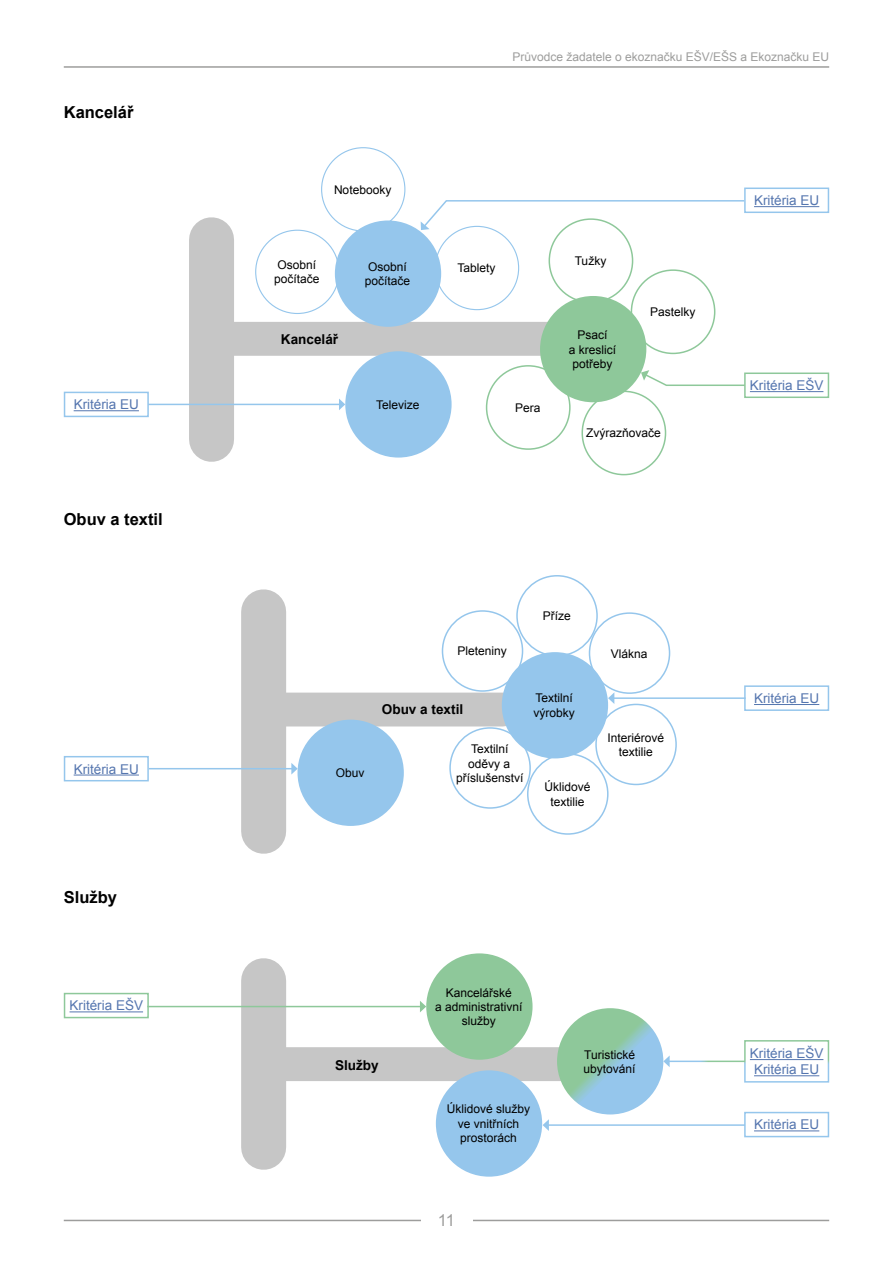
<style>
.page{position:relative;width:893px;height:1263px;background:#fff}
.page>*{position:absolute;margin:0;border:0;box-sizing:border-box;transform-origin:0 0}
.OBJEKT{font:700 16.5px "Arial";color:#000}
.Podnadpis{font:700 16.5px "Arial";color:#000}
.t1{font:16.5px "Arial";color:#9d9d9c}
.Kritéria_EU{font:13.5px "Arial";color:#5576af}
.Větev{font:700 13.5px "Arial";color:#000}
.Kritéria_EŠV{font:13.5px "Arial";color:#5576af}
.Velká_bublina_větev{font:12px/14.4px "Arial";color:#000;text-align:center}
.Malá_bublina_větev{font:12px/14.4px "Arial";color:#000;text-align:center}
.t2{font:12px "Arial";color:#9d9d9c}
</style>
<div class="page">
<hr style="left:64px;top:1220px;width:765px;height:1px;background:#9d9d9c">
<hr style="left:64px;top:66px;width:765px;height:2px;background:#9d9d9c">
<div style="left:421px;top:1199px;width:51px;height:43px;background:#fff"></div>
<svg style="left:179px;top:305px;width:447px;height:168px"></svg>
<div style="left:335px;top:220px;width:106px;height:107px;background:#95c6ec;border-radius:50%"></div>
<div style="left:345px;top:351px;width:107px;height:107px;background:#95c6ec;border-radius:50%"></div>
<hr style="left:750px;top:391px;width:73px;height:1px;background:#5576af">
<div style="left:744px;top:372px;width:85px;height:26px;border:2px solid #8ec89a"></div>
<hr style="left:754px;top:206px;width:65px;height:1px;background:#5576af">
<div style="left:744px;top:188px;width:85px;height:25px;border:2px solid #95c6ec"></div>
<hr style="left:74px;top:410px;width:65px;height:1px;background:#5576af">
<div style="left:64px;top:392px;width:85px;height:25px;border:2px solid #95c6ec"></div>
<svg style="left:421px;top:199px;width:325px;height:31px"></svg>
<div style="left:189px;top:240px;width:45px;height:199px;background:#c6c6c6"></div>
<hr style="left:148px;top:404px;width:192px;height:1px;background:#95c6ec">
<svg style="left:339px;top:399px;width:6px;height:11px"></svg>
<div style="left:581px;top:391px;width:85px;height:84px;border:2px solid #8ec89a;border-radius:50%"></div>
<div style="left:486px;top:365px;width:85px;height:85px;border:2px solid #8ec89a;border-radius:50%"></div>
<div style="left:549px;top:218px;width:84px;height:85px;border:2px solid #8ec89a;border-radius:50%"></div>
<div style="left:631px;top:269px;width:84px;height:85px;border:2px solid #8ec89a;border-radius:50%"></div>
<div style="left:540px;top:296px;width:106px;height:106px;background:#8ec89a;border-radius:50%"></div>
<svg style="left:641px;top:370px;width:105px;height:17px"></svg>
<svg style="left:231px;top:676px;width:306px;height:178px"></svg>
<div style="left:502px;top:652px;width:106px;height:106px;background:#95c6ec;border-radius:50%"></div>
<div style="left:516px;top:575px;width:82px;height:81px;border:2px solid #95c6ec;border-radius:50%"></div>
<div style="left:442px;top:610px;width:81px;height:82px;border:2px solid #95c6ec;border-radius:50%"></div>
<div style="left:595px;top:704px;width:82px;height:81px;border:2px solid #95c6ec;border-radius:50%"></div>
<div style="left:589px;top:612px;width:81px;height:82px;border:2px solid #95c6ec;border-radius:50%"></div>
<div style="left:297px;top:720px;width:107px;height:106px;background:#95c6ec;border-radius:50%"></div>
<div style="left:449px;top:727px;width:82px;height:82px;border:2px solid #95c6ec;border-radius:50%"></div>
<div style="left:527px;top:753px;width:82px;height:82px;border:2px solid #95c6ec;border-radius:50%"></div>
<hr style="left:754px;top:704px;width:65px;height:1px;background:#5576af">
<div style="left:744px;top:685px;width:85px;height:26px;border:2px solid #95c6ec"></div>
<hr style="left:74px;top:774px;width:65px;height:1px;background:#5576af">
<div style="left:64px;top:756px;width:85px;height:25px;border:2px solid #95c6ec"></div>
<hr style="left:614px;top:697px;width:132px;height:2px;background:#95c6ec">
<svg style="left:608px;top:693px;width:6px;height:11px"></svg>
<div style="left:241px;top:612px;width:45px;height:219px;background:#c6c6c6"></div>
<hr style="left:149px;top:768px;width:143px;height:1px;background:#95c6ec">
<svg style="left:291px;top:763px;width:7px;height:11px"></svg>
<svg style="left:557px;top:1008px;width:106px;height:106px;background:#92c7cd"></svg>
<div style="left:426px;top:953px;width:107px;height:107px;background:#8ec89a;border-radius:50%"></div>
<div style="left:436px;top:1070px;width:106px;height:107px;background:#95c6ec;border-radius:50%"></div>
<hr style="left:750px;top:1059px;width:73px;height:1px;background:#5576af">
<hr style="left:754px;top:1075px;width:65px;height:1px;background:#5576af">
<div style="left:744px;top:1040px;width:85px;height:42px;border:2px solid #fff"></div>
<hr style="left:754px;top:1130px;width:65px;height:1px;background:#5576af">
<div style="left:744px;top:1112px;width:85px;height:25px;border:2px solid #95c6ec"></div>
<hr style="left:70px;top:1011px;width:73px;height:1px;background:#5576af">
<div style="left:64px;top:993px;width:85px;height:25px;border:2px solid #8ec89a"></div>
<hr style="left:669px;top:1060px;width:76px;height:2px;background:#fff">
<svg style="left:663px;top:1055px;width:7px;height:12px"></svg>
<hr style="left:548px;top:1124px;width:197px;height:2px;background:#95c6ec">
<svg style="left:286px;top:1030px;width:339px;height:101px"></svg>
<div style="left:241px;top:981px;width:45px;height:166px;background:#c6c6c6"></div>
<hr style="left:147px;top:1006px;width:274px;height:1px;background:#8ec89a">
<svg style="left:420px;top:1001px;width:6px;height:11px"></svg>
<p class="Podnadpis" style="left:64px;top:102px;width:71px">Kancelář</p>
<p class="Kritéria_EU" style="left:74px;top:396px;width:67px">Kritéria EU</p>
<p class="OBJEKT" style="left:64px;top:508px;width:101px">Obuv a textil</p>
<p class="Kritéria_EU" style="left:74px;top:760px;width:67px">Kritéria EU</p>
<p class="OBJEKT" style="left:64px;top:886px;width:55px">Služby</p>
<p class="Kritéria_EŠV" style="left:70px;top:997px;width:75px">Kritéria EŠV</p>
<p class="t2" style="left:512px;top:49px;width:318px">Průvodce žadatele o ekoznačku EŠV/EŠS a Ekoznačku EU</p>
<p class="Malá_bublina_větev" style="left:334px;top:182px;width:59px">Notebooky</p>
<p class="Malá_bublina_větev" style="left:274px;top:258px;width:47px;text-align:left">Osobní počítače</p>
<p class="Velká_bublina_větev" style="left:368px;top:260px;width:40px">Osobní</p>
<p class="Malá_bublina_větev" style="left:457px;top:261px;width:40px">Tablety</p>
<p class="Velká_bublina_větev" style="left:365px;top:274px;width:47px">počítače</p>
<p class="Větev" style="left:281px;top:330px;width:59px">Kancelář</p>
<p class="Velká_bublina_větev" style="left:376px;top:397px;width:45px">Televize</p>
<p class="Malá_bublina_větev" style="left:515px;top:401px;width:27px">Pera</p>
<p class="Malá_bublina_větev" style="left:575px;top:254px;width:33px">Tužky</p>
<p class="Velká_bublina_větev" style="left:577px;top:328px;width:32px">Psací</p>
<p class="Velká_bublina_větev" style="left:569px;top:342px;width:49px">a kreslicí potřeby</p>
<p class="Malá_bublina_větev" style="left:650px;top:305px;width:47px">Pastelky</p>
<p class="Malá_bublina_větev" style="left:586px;top:426px;width:76px">Zvýrazňovače</p>
<p class="Kritéria_EU" style="left:754px;top:192px;width:67px">Kritéria EU</p>
<p class="Kritéria_EU" style="left:750px;top:377px;width:75px">Kritéria EŠV</p>
<p class="Malá_bublina_větev" style="left:543px;top:609px;width:30px">Příze</p>
<p class="Velká_bublina_větev" style="left:336px;top:766px;width:30px">Obuv</p>
<p class="Malá_bublina_větev" style="left:458px;top:644px;width:51px">Pleteniny</p>
<p class="Větev" style="left:382px;top:700px;width:83px">Obuv a textil</p>
<p class="Malá_bublina_větev" style="left:456px;top:742px;width:69px">Textilní oděvy a příslušenství</p>
<p class="Velká_bublina_větev" style="left:536px;top:691px;width:39px">Textilní</p>
<p class="Velká_bublina_větev" style="left:534px;top:705px;width:43px">výrobky</p>
<p class="Malá_bublina_větev" style="left:544px;top:780px;width:48px">Úklidové textilie</p>
<p class="Malá_bublina_větev" style="left:611px;top:646px;width:38px">Vlákna</p>
<p class="Malá_bublina_větev" style="left:607px;top:730px;width:58px">Interiérové textilie</p>
<p class="Větev" style="left:335px;top:1056px;width:45px">Služby</p>
<p class="Velká_bublina_větev" style="left:435px;top:985px;width:89px">Kancelářské<br>a administrativní služby</p>
<p class="Velká_bublina_větev" style="left:584px;top:1047px;width:52px">Turistické</p>
<p class="Velká_bublina_větev" style="left:583px;top:1061px;width:54px">ubytování</p>
<p class="Velká_bublina_větev" style="left:447px;top:1102px;width:85px">Úklidové služby ve vnitřních prostorách</p>
<h1 class="t1" style="left:438px;top:1210px;width:19px">11</h1>
<p class="Kritéria_EU" style="left:754px;top:689px;width:67px">Kritéria EU</p>
<p class="Kritéria_EŠV" style="left:750px;top:1044px;width:75px">Kritéria EŠV</p>
<p class="Kritéria_EU" style="left:754px;top:1061px;width:67px">Kritéria EU</p>
<p class="Kritéria_EU" style="left:754px;top:1116px;width:67px">Kritéria EU</p>
</div>
